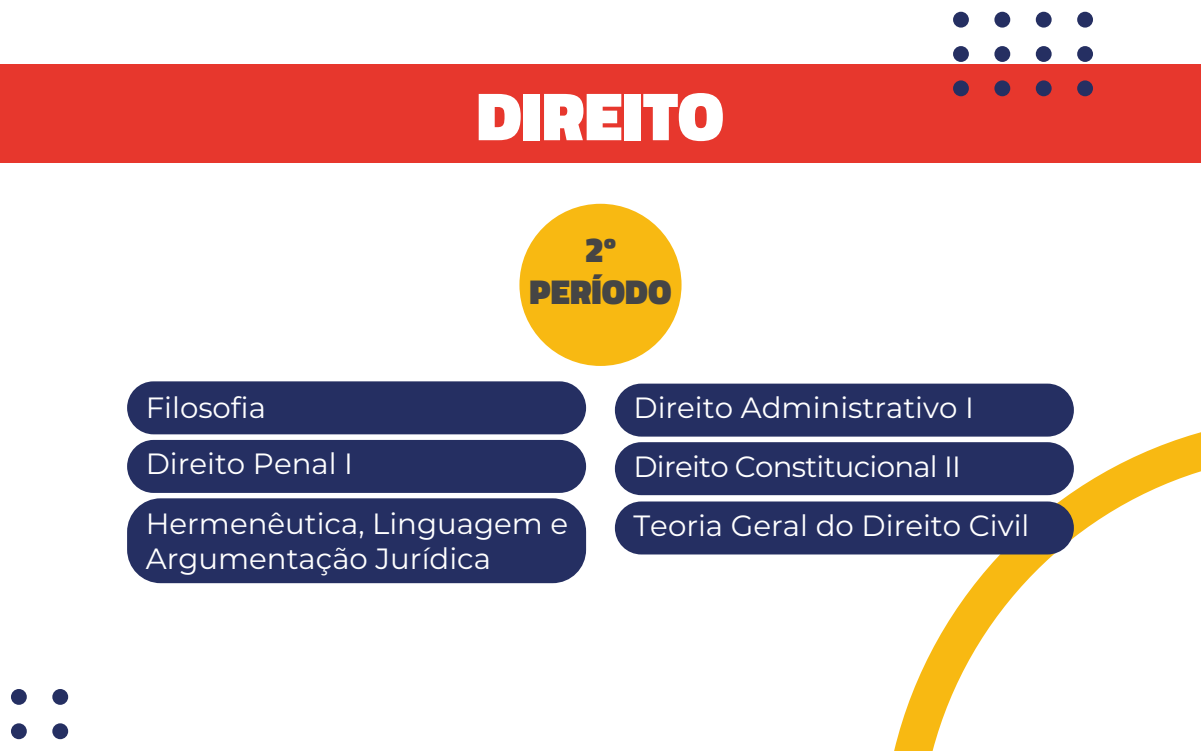
<style>
.page{position:relative;width:1201px;height:751px;background:#fff}
.page>*{position:absolute;margin:0;border:0;box-sizing:border-box;transform-origin:0 0}
.t1{font:900 69px "Cairo";color:#fff}
.t2{font:900 34.95px/41.9px "Cairo";color:#454545;text-align:center}
.t3{font:100 29.25px "Montserrat";color:#fff}
.t4{font:100 29.25px "Montserrat";letter-spacing:-.025em;color:#fff}
</style>
<div class="page">
<svg style="left:894px;top:429px;width:306px;height:321px"></svg>
<div style="left:0;top:64px;width:1200px;height:99px;background:#e7372d"></div>
<div style="left:952px;top:12px;width:16px;height:16px;background:#252f62;border-radius:50%"></div>
<div style="left:994px;top:12px;width:16px;height:16px;background:#252f62;border-radius:50%"></div>
<div style="left:1035px;top:12px;width:16px;height:16px;background:#252f62;border-radius:50%"></div>
<div style="left:1077px;top:12px;width:15px;height:16px;background:#252f62;border-radius:50%"></div>
<div style="left:952px;top:46px;width:16px;height:16px;background:#252f62;border-radius:50%"></div>
<div style="left:994px;top:46px;width:16px;height:16px;background:#252f62;border-radius:50%"></div>
<div style="left:1035px;top:46px;width:16px;height:16px;background:#252f62;border-radius:50%"></div>
<div style="left:1077px;top:46px;width:15px;height:16px;background:#252f62;border-radius:50%"></div>
<div style="left:952px;top:80px;width:16px;height:16px;background:#252f62;border-radius:50%"></div>
<div style="left:994px;top:80px;width:16px;height:16px;background:#252f62;border-radius:50%"></div>
<div style="left:1035px;top:80px;width:16px;height:16px;background:#252f62;border-radius:50%"></div>
<div style="left:1077px;top:80px;width:15px;height:16px;background:#252f62;border-radius:50%"></div>
<div style="left:11px;top:688px;width:16px;height:16px;background:#252f62;border-radius:50%"></div>
<div style="left:52px;top:688px;width:16px;height:16px;background:#252f62;border-radius:50%"></div>
<div style="left:11px;top:723px;width:16px;height:15px;background:#252f62;border-radius:50%"></div>
<div style="left:52px;top:723px;width:16px;height:15px;background:#252f62;border-radius:50%"></div>
<div style="left:519px;top:204px;width:162px;height:162px;background:#f8b912;border-radius:50%"></div>
<div style="left:127px;top:381px;width:459px;height:53px;background:#252f62;border-radius:26px"></div>
<div style="left:615px;top:383px;width:458px;height:53px;background:#252f62;border-radius:26px"></div>
<div style="left:615px;top:442px;width:458px;height:53px;background:#252f62;border-radius:26px"></div>
<div style="left:127px;top:439px;width:459px;height:53px;background:#252f62;border-radius:26px"></div>
<div style="left:615px;top:501px;width:458px;height:53px;background:#252f62;border-radius:26px"></div>
<div style="left:127px;top:498px;width:459px;height:85px;background:#252f62;border-radius:33px"></div>
<h1 class="t1" style="left:476px;top:76px;width:249px">DIREITO</h1>
<p class="t2" style="left:529px;top:229px;width:143px">2º<br>PERÍODO</p>
<p class="t3" style="left:146px;top:388px;width:122px">Filosofia</p>
<p class="t3" style="left:633px;top:396px;width:342px">Direito Administrativo I</p>
<p class="t3" style="left:146px;top:452px;width:209px">Direito Penal I</p>
<p class="t4" style="left:633px;top:455px;width:329px">Direito Constitucional II</p>
<p class="t3" style="left:146px;top:512px;width:424px">Hermenêutica, Linguagem e</p>
<p class="t3" style="left:633px;top:514px;width:397px">Teoria Geral do Direito Civil</p>
<p class="t3" style="left:146px;top:547px;width:347px">Argumentação Jurídica</p>
</div>
